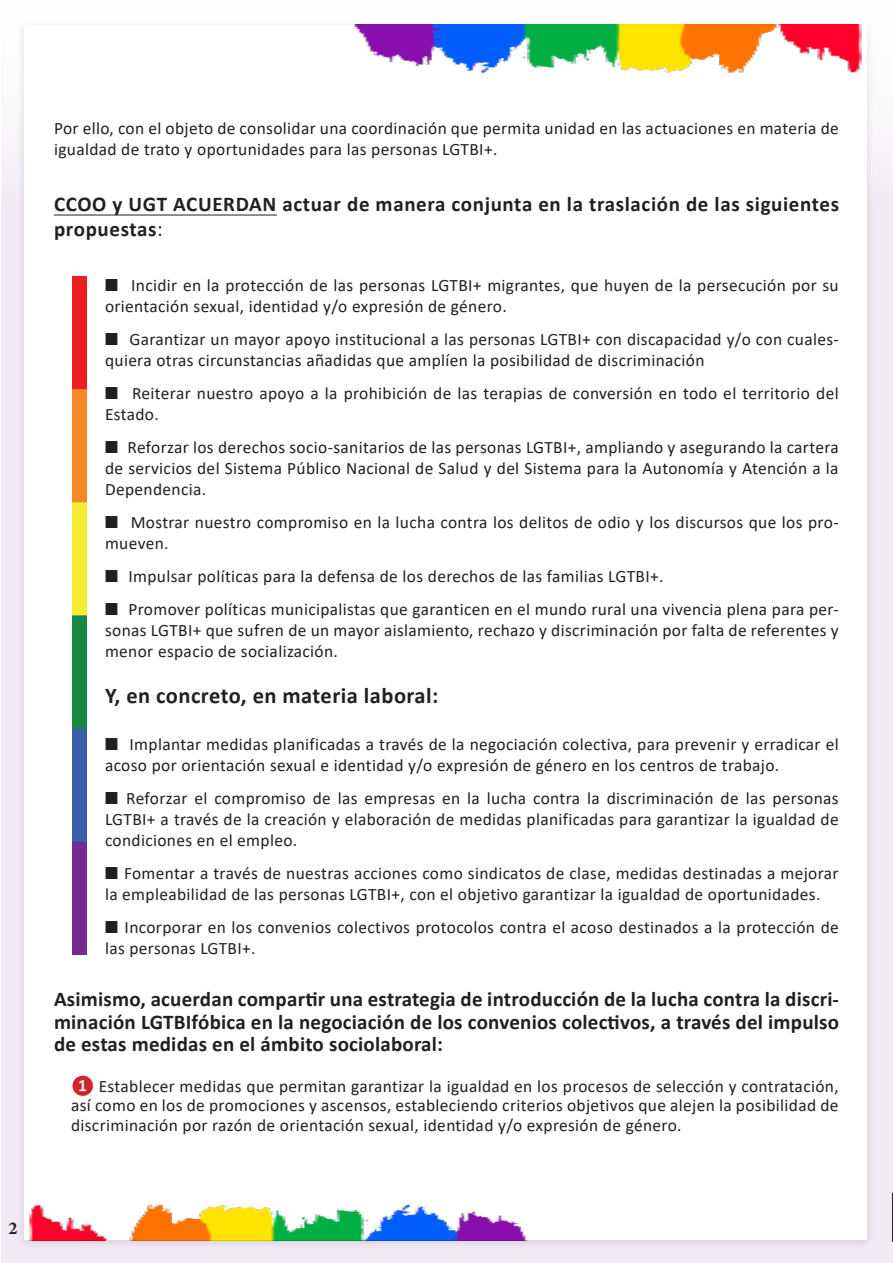
<style>
.page{position:relative;width:893px;height:1263px;background:#fff}
.page>*{position:absolute;margin:0;border:0;box-sizing:border-box;transform-origin:0 0}
.t1{font:700 22.5px "Calibri";letter-spacing:.02em;color:#231f20}
.t2{font:700 21px/22.5px "Calibri";letter-spacing:.02em;color:#231f20}
.t3{font:700 18px "Minion Pro";color:#231f20}
.t4{font:17.4px/21px "Calibri";letter-spacing:.02em;color:#231f20}
.s1{font-weight:400}
.s2{font-weight:700;font-size:17.7px;color:#d1232a}
</style>
<div class="page">
<div style="left:1px;top:139px;width:892px;height:1124px;background:#f1e9f3"></div>
<div style="left:16px;top:19px;width:860px;height:1231px;background:#231f20;opacity:.13"></div>
<div style="left:24px;top:26px;width:843px;height:1213px;background:#fff"></div>
<img style="left:1px;top:1196px;width:836px;height:45px">
<img style="left:54px;top:24px;width:822px;height:76px">
<img style="left:642px;top:1195px;width:251px;height:45px">
<hr style="left:54px;top:215px;width:223px;height:1px;background:#231f20">
<img style="left:72px;top:276px;width:14px;height:679px">
<p class="t3" style="left:9px;top:1215px;width:10px">2</p>
<p class="t4" style="left:54px;top:118px;width:786px">Por ello, con el objeto de consolidar una coordinación que permita unidad en las actuaciones en materia de igualdad de trato y oportunidades para las personas LGTBI+.</p>
<p class="t2" style="left:54px;top:191px;width:786px;line-height:25.5px">CCOO y UGT ACUERDAN actuar de manera conjunta en la traslación de las siguientes propuestas<span class="s1">:</span></p>
<p class="t4" style="left:105px;top:274px;width:735px">■ Incidir en la protección de las personas LGTBI+ migrantes, que huyen de la persecución por su orientación sexual, identidad y/o expresión de género.</p>
<p class="t4" style="left:105px;top:328px;width:735px">■ Garantizar un mayor apoyo institucional a las personas LGTBI+ con discapacidad y/o con cuales&shy;quiera otras circunstancias añadidas que amplíen la posibilidad de discriminación</p>
<p class="t4" style="left:105px;top:382px;width:735px">■ Reiterar nuestro apoyo a la prohibición de las terapias de conversión en todo el territorio del<br>Estado.</p>
<p class="t4" style="left:105px;top:436px;width:735px;text-align:justify">■ Reforzar los derechos socio-sanitarios de las personas LGTBI+, ampliando y asegurando la cartera de servicios del Sistema Público Nacional de Salud y del Sistema para la Autonomía y Atención a la Dependencia.</p>
<p class="t4" style="left:105px;top:511px;width:735px">■ Mostrar nuestro compromiso en la lucha contra los delitos de odio y los discursos que los pro&shy;mueven.</p>
<p class="t4" style="left:105px;top:565px;width:560px">■ Impulsar políticas para la defensa de los derechos de las familias LGTBI+.</p>
<p class="t4" style="left:105px;top:598px;width:735px;text-align:justify">■ Promover políticas municipalistas que garanticen en el mundo rural una vivencia plena para per&shy;sonas LGTBI+ que sufren de un mayor aislamiento, rechazo y discriminación por falta de referentes y menor espacio de socialización.</p>
<p class="t1" style="left:105px;top:680px;width:335px">Y, en concreto, en materia laboral:</p>
<p class="t4" style="left:105px;top:733px;width:735px">■ Implantar medidas planificadas a través de la negociación colectiva, para prevenir y erradicar el acoso por orientación sexual e identidad y/o expresión de género en los centros de trabajo.</p>
<p class="t4" style="left:105px;top:787px;width:735px;text-align:justify">■ Reforzar el compromiso de las empresas en la lucha contra la discriminación de las personas LGTBI+ a través de la creación y elaboración de medidas planificadas para garantizar la igualdad de condiciones en el empleo.</p>
<p class="t4" style="left:105px;top:862px;width:735px">■ Fomentar a través de nuestras acciones como sindicatos de clase, medidas destinadas a mejorar la empleabilidad de las personas LGTBI+, con el objetivo garantizar la igualdad de oportunidades.</p>
<p class="t4" style="left:105px;top:916px;width:735px">■ Incorporar en los convenios colectivos protocolos contra el acoso destinados a la protección de las personas LGTBI+.</p>
<p class="t2" style="left:54px;top:988px;width:787px;text-align:justify">Asimismo, acuerdan compartir una estrategia de introducción de la lucha contra la discri&shy;minación LGTBIfóbica en la negociación de los convenios colectivos, a través del impulso de estas medidas en el ámbito sociolaboral:</p>
<p class="t4" style="left:71px;top:1076px;width:769px;line-height:19.5px;text-align:justify"><span class="s2">❶</span> Establecer medidas que permitan garantizar la igualdad en los procesos de selección y contratación, así como en los de promociones y ascensos, estableciendo criterios objetivos que alejen la posibilidad de discriminación por razón de orientación sexual, identidad y/o expresión de género.</p>
</div>
